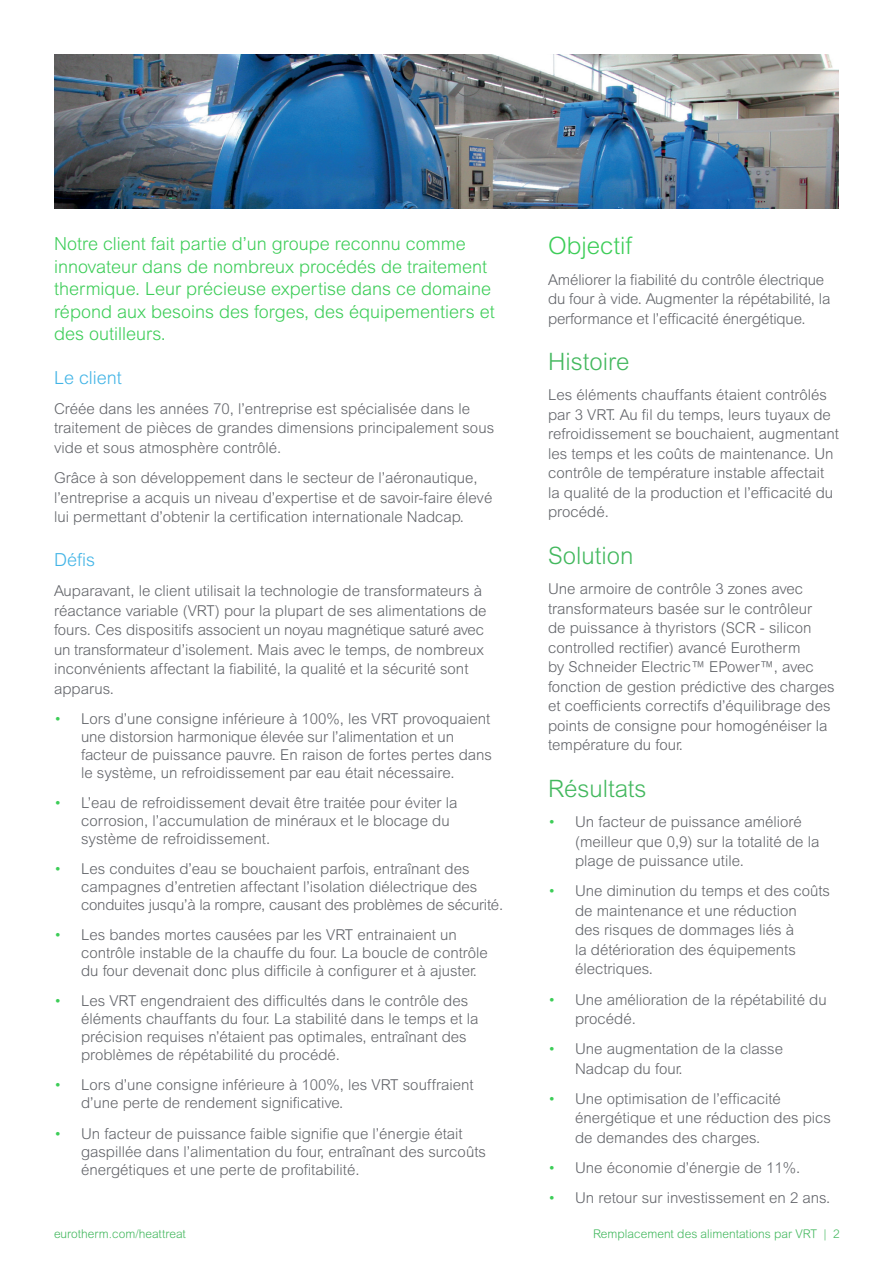
<style>
.page{position:relative;width:893px;height:1263px;background:#fff}
.page>*{position:absolute;margin:0;border:0;box-sizing:border-box;transform-origin:0 0}
.Subhead_Style_1{font:300 24px "Arial MT Std";color:#43b85e}
.Subhead_Style_1-2{font:300 24px "Arial MT Std";color:#3dcd58}
.Subhead_Style_1-3{font:300 18px/22.5px "Arial MT Std";color:#3dcd58}
.Subhead_Style_1-4{font:300 18px "Arial MT Std";color:#42b4e6}
.Subhead_Style_1-5{font:300 15px/19.5px "Arial MT Std";color:#626469}
.t1{font:300 12px "Arial Rounded MT Std";color:#43b85e}
.s1{color:#3dcd58}
</style>
<div class="page">
<img style="left:54px;top:54px;width:785px;height:154px">
<p class="Subhead_Style_1-3" style="left:54px;top:232px;width:442px">Notre client fait partie d’un groupe reconnu comme innovateur dans de nombreux procédés de traitement thermique. Leur précieuse expertise dans ce domaine répond aux besoins des forges, des équipementiers et des outilleurs.</p>
<p class="Subhead_Style_1-4" style="left:54px;top:367px;width:69px">Le client</p>
<p class="Subhead_Style_1-5" style="left:54px;top:399px;width:442px">Créée dans les années 70, l’entreprise est spécialisée dans le traitement de pièces de grandes dimensions principalement sous vide et sous atmosphère contrôlé.</p>
<p class="Subhead_Style_1-5" style="left:54px;top:468px;width:440px">Grâce à son développement dans le secteur de l’aéronautique, l’entreprise a acquis un niveau d’expertise et de savoir-faire élevé lui permettant d’obtenir la certification internationale Nadcap.</p>
<p class="Subhead_Style_1-4" style="left:54px;top:549px;width:43px">Défis</p>
<p class="Subhead_Style_1-5" style="left:54px;top:581px;width:434px">Auparavant, le client utilisait la technologie de transformateurs à réactance variable (VRT) pour la plupart de ses alimentations de fours. Ces dispositifs associent un noyau magnétique saturé avec un transformateur d’isolement. Mais avec le temps, de nombreux inconvénients affectant la fiabilité, la qualité et la sécurité sont apparus.</p>
<p class="Subhead_Style_1-5" style="left:81px;top:709px;width:412px;line-height:18px;text-indent:-27px"><span class="s1">•</span> Lors d’une consigne inférieure à 100%, les VRT provoquaient une distorsion harmonique élevée sur l’alimentation et un facteur de puissance pauvre. En raison de fortes pertes dans le système, un refroidissement par eau était nécessaire.</p>
<p class="Subhead_Style_1-5" style="left:81px;top:793px;width:378px;line-height:18px;text-indent:-27px"><span class="s1">•</span> L’eau de refroidissement devait être traitée pour éviter la corrosion, l’accumulation de minéraux et le blocage du système de refroidissement.</p>
<p class="Subhead_Style_1-5" style="left:81px;top:860px;width:424px;line-height:18px;text-indent:-27px"><span class="s1">•</span> Les conduites d’eau se bouchaient parfois, entraînant des campagnes d’entretien affectant l’isolation diélectrique des conduites jusqu’à la rompre, causant des problèmes de sécurité.</p>
<p class="Subhead_Style_1-5" style="left:81px;top:926px;width:408px;line-height:18px;text-indent:-27px"><span class="s1">•</span> Les bandes mortes causées par les VRT entrainaient un contrôle instable de la chauffe du four. La boucle de contrôle du four devenait donc plus difficile à configurer et à ajuster.</p>
<p class="Subhead_Style_1-5" style="left:81px;top:992px;width:399px;line-height:18px;text-indent:-27px"><span class="s1">•</span> Les VRT engendraient des difficultés dans le contrôle des éléments chauffants du four. La stabilité dans le temps et la précision requises n’étaient pas optimales, entraînant des problèmes de répétabilité du procédé.</p>
<p class="Subhead_Style_1-5" style="left:81px;top:1076px;width:394px;line-height:18px;text-indent:-27px"><span class="s1">•</span> Lors d’une consigne inférieure à 100%, les VRT souffraient d’une perte de rendement significative.</p>
<p class="Subhead_Style_1-5" style="left:81px;top:1124px;width:406px;line-height:18px;text-indent:-27px"><span class="s1">•</span> Un facteur de puissance faible signifie que l’énergie était gaspillée dans l’alimentation du four, entraînant des surcoûts énergétiques et une perte de profitabilité.</p>
<p class="Subhead_Style_1-2" style="left:548px;top:232px;width:86px">Objectif</p>
<p class="Subhead_Style_1-5" style="left:548px;top:269px;width:284px">Améliorer la fiabilité du contrôle électrique du four à vide. Augmenter la répétabilité, la performance et l’efficacité énergétique.</p>
<p class="Subhead_Style_1" style="left:548px;top:348px;width:83px">Histoire</p>
<p class="Subhead_Style_1-5" style="left:548px;top:385px;width:292px">Les éléments chauffants étaient contrôlés par 3 VRT. Au fil du temps, leurs tuyaux de refroidissement se bouchaient, augmentant les temps et les coûts de maintenance. Un contrôle de température instable affectait la qualité de la production et l’efficacité du procédé.</p>
<p class="Subhead_Style_1" style="left:548px;top:542px;width:87px">Solution</p>
<p class="Subhead_Style_1-5" style="left:548px;top:579px;width:288px">Une armoire de contrôle 3 zones avec transformateurs basée sur le contrôleur<br>de puissance à thyristors (SCR - silicon controlled rectifier) avancé Eurotherm<br>by Schneider Electric™ EPower™, avec fonction de gestion prédictive des charges et coefficients correctifs d’équilibrage des points de consigne pour homogénéiser la température du four.</p>
<p class="Subhead_Style_1" style="left:548px;top:775px;width:100px">Résultats</p>
<p class="Subhead_Style_1-5" style="left:575px;top:812px;width:246px;text-indent:-27px"><span class="s1">•</span> Un facteur de puissance amélioré (meilleur que 0,9) sur la totalité de la plage de puissance utile.</p>
<p class="Subhead_Style_1-5" style="left:575px;top:881px;width:256px;text-indent:-27px"><span class="s1">•</span> Une diminution du temps et des coûts de maintenance et une réduction<br>des risques de dommages liés à<br>la détérioration des équipements électriques.</p>
<p class="Subhead_Style_1-5" style="left:575px;top:989px;width:253px;text-indent:-27px"><span class="s1">•</span> Une amélioration de la répétabilité du procédé.</p>
<p class="Subhead_Style_1-5" style="left:575px;top:1039px;width:209px;text-indent:-27px"><span class="s1">•</span> Une augmentation de la classe<br>Nadcap du four.</p>
<p class="Subhead_Style_1-5" style="left:575px;top:1089px;width:257px;text-indent:-27px"><span class="s1">•</span> Une optimisation de l’efficacité énergétique et une réduction des pics de demandes des charges.</p>
<p class="Subhead_Style_1-5" style="left:548px;top:1158px;width:254px"><span class="s1">•</span> Une économie d’énergie de 11%.</p>
<p class="Subhead_Style_1-5" style="left:548px;top:1188px;width:284px"><span class="s1">•</span> Un retour sur investissement en 2 ans.</p>
<p class="t1" style="left:54px;top:1227px;width:133px">eurotherm.com/heattreat</p>
<p class="t1" style="left:593px;top:1227px;width:248px">Remplacement des alimentations par VRT | 2</p>
</div>
